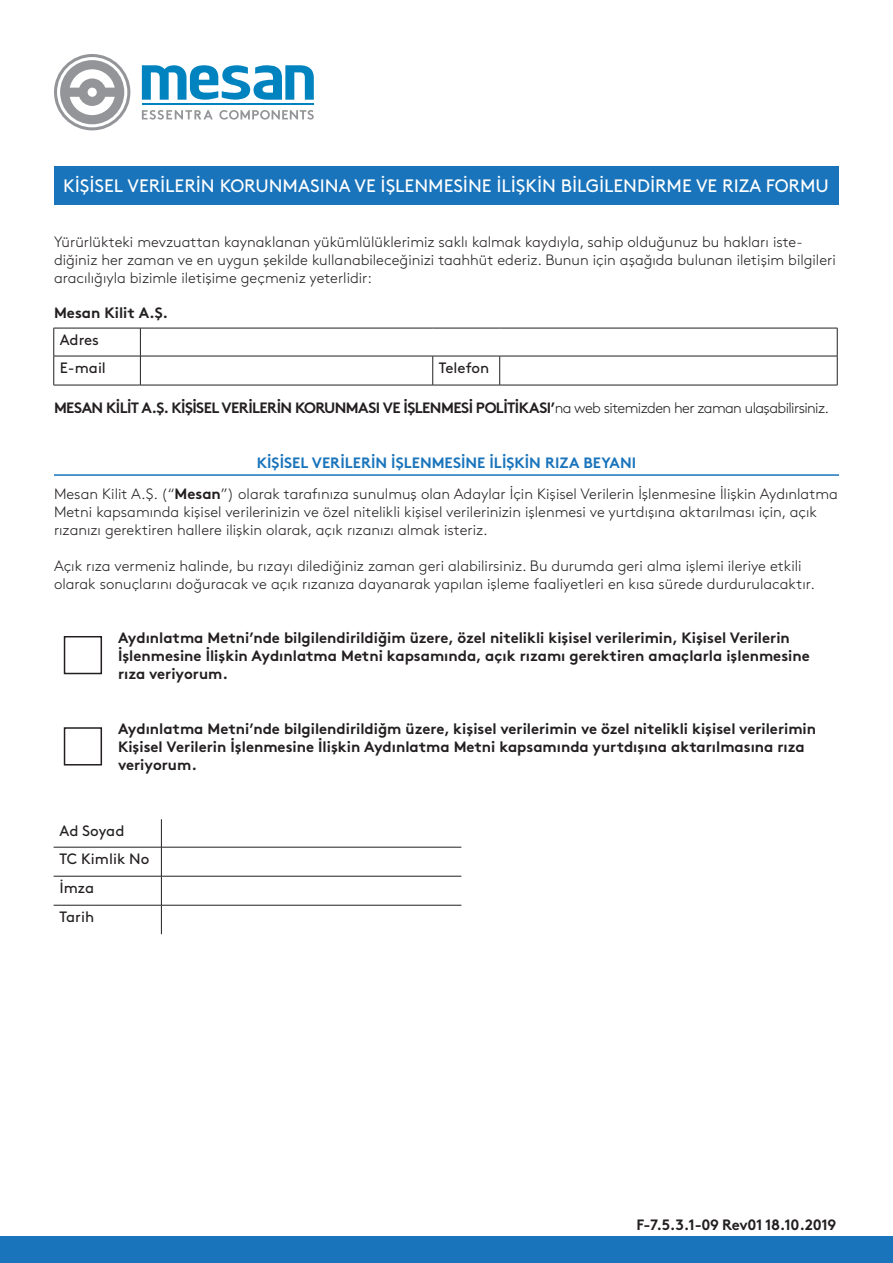
<style>
.page{position:relative;width:893px;height:1263px;background:#fff}
.page>*{position:absolute;margin:0;border:0;box-sizing:border-box;transform-origin:0 0}
.t1{font:18px "Brown Pro";color:#fff}
.t2{font:300 15px/18px "Brown Pro";color:#231f20}
.t3{font:700 15px/18px "Brown Pro";color:#231f20}
.t4{font:700 15px "Brown Pro";letter-spacing:-.04em;color:#231f20}
.t5{font:700 15px "Brown Pro";color:#1974bb}
.t6{font:15px "Brown Pro";color:#231f20}
.t7{font:700 15px "Brown Pro";letter-spacing:-.025em;color:#231f20}
.s1{font-weight:300}
.s2{font-weight:700}
</style>
<div class="page">
<hr style="left:142px;top:104px;width:172px;height:1px;background:#0083bf">
<svg style="left:54px;top:54px;width:76px;height:76px"></svg>
<svg style="left:142px;top:65px;width:172px;height:35px"></svg>
<svg style="left:219px;top:110px;width:95px;height:10px"></svg>
<svg style="left:142px;top:110px;width:71px;height:10px"></svg>
<div style="left:54px;top:167px;width:785px;height:38px;background:#1974bb"></div>
<div style="left:0;top:1236px;width:893px;height:27px;background:#1974bb"></div>
<hr style="left:54px;top:474px;width:785px;height:2px;background:#1974bb">
<hr style="left:54px;top:328px;width:86px;height:1px;background:#231f20">
<hr style="left:140px;top:328px;width:293px;height:1px;background:#231f20">
<hr style="left:433px;top:328px;width:67px;height:1px;background:#231f20">
<hr style="left:500px;top:328px;width:337px;height:1px;background:#231f20">
<hr style="left:54px;top:356px;width:86px;height:1px;background:#231f20">
<svg style="left:54px;top:328px;width:1px;height:57px"></svg>
<hr style="left:140px;top:356px;width:293px;height:1px;background:#231f20">
<svg style="left:140px;top:328px;width:1px;height:57px"></svg>
<hr style="left:433px;top:356px;width:67px;height:1px;background:#231f20">
<svg style="left:432px;top:356px;width:1px;height:29px"></svg>
<hr style="left:500px;top:356px;width:337px;height:1px;background:#231f20">
<svg style="left:499px;top:356px;width:1px;height:29px"></svg>
<svg style="left:837px;top:328px;width:1px;height:57px"></svg>
<hr style="left:54px;top:385px;width:86px;height:1px;background:#231f20">
<hr style="left:140px;top:385px;width:293px;height:1px;background:#231f20">
<hr style="left:433px;top:385px;width:67px;height:1px;background:#231f20">
<hr style="left:500px;top:385px;width:337px;height:1px;background:#231f20">
<hr style="left:54px;top:847px;width:107px;height:1px;background:#231f20">
<hr style="left:161px;top:847px;width:300px;height:1px;background:#231f20">
<hr style="left:54px;top:876px;width:107px;height:1px;background:#231f20">
<hr style="left:161px;top:876px;width:300px;height:1px;background:#231f20">
<hr style="left:54px;top:905px;width:107px;height:1px;background:#231f20">
<hr style="left:161px;top:905px;width:300px;height:1px;background:#231f20">
<svg style="left:161px;top:819px;width:1px;height:115px"></svg>
<div style="left:64px;top:636px;width:38px;height:38px;border:2px solid #231f20"></div>
<div style="left:64px;top:727px;width:38px;height:38px;border:2px solid #231f20"></div>
<p class="t1" style="left:63px;top:172px;width:767px">KİŞİSEL VERİLERİN KORUNMASINA VE İŞLENMESİNE İLİŞKİN BİLGİLENDİRME VE RIZA FORMU</p>
<p class="t2" style="left:54px;top:232px;width:783px">Yürürlükteki mevzuattan kaynaklanan yükümlülüklerimiz saklı kalmak kaydıyla, sahip olduğunuz bu hakları iste&shy;diğiniz her zaman ve en uygun şekilde kullanabileceğinizi taahhüt ederiz. Bunun için aşağıda bulunan iletişim bilgileri aracılığıyla bizimle iletişime geçmeniz yeterlidir:</p>
<p class="t3" style="left:54px;top:303px;width:116px">Mesan Kilit A.Ş.</p>
<p class="t6" style="left:60px;top:329px;width:41px">Adres</p>
<p class="t6" style="left:60px;top:357px;width:48px">E-mail</p>
<p class="t6" style="left:439px;top:357px;width:52px">Telefon</p>
<p class="t4" style="left:54px;top:395px;width:777px">MESAN KİLİT A.Ş. KİŞİSEL VERİLERİN KORUNMASI VE İŞLENMESİ POLİTİKASI’<span class="s1">na web sitemizden her zaman ulaşabilirsiniz.</span></p>
<p class="t5" style="left:257px;top:451px;width:381px">KİŞİSEL VERİLERİN İŞLENMESİNE İLİŞKİN RIZA BEYANI</p>
<p class="t2" style="left:54px;top:484px;width:785px">Mesan Kilit A.Ş. (“<span class="s2">Mesan</span>”) olarak tarafınıza sunulmuş olan Adaylar İçin Kişisel Verilerin İşlenmesine İlişkin Aydınlatma<br>Metni kapsamında kişisel verilerinizin ve özel nitelikli kişisel verilerinizin işlenmesi ve yurtdışına aktarılması için, açık rızanızı gerektiren hallere ilişkin olarak, açık rızanızı almak isteriz.</p>
<p class="t2" style="left:54px;top:556px;width:763px">Açık rıza vermeniz halinde, bu rızayı dilediğiniz zaman geri alabilirsiniz. Bu durumda geri alma işlemi ileriye etkili olarak sonuçlarını doğuracak ve açık rızanıza dayanarak yapılan işleme faaliyetleri en kısa sürede durdurulacaktır.</p>
<p class="t3" style="left:118px;top:627px;width:693px">Aydınlatma Metni’nde bilgilendirildiğim üzere, özel nitelikli kişisel verilerimin, Kişisel Verilerin<br>İşlenmesine İlişkin Aydınlatma Metni kapsamında, açık rızamı gerektiren amaçlarla işlenmesine rıza veriyorum.</p>
<p class="t3" style="left:118px;top:718px;width:700px">Aydınlatma Metni’nde bilgilendirildiğm üzere, kişisel verilerimin ve özel nitelikli kişisel verilerimin<br>Kişisel Verilerin İşlenmesine İlişkin Aydınlatma Metni kapsamında yurtdışına aktarılmasına rıza veriyorum.</p>
<p class="t6" style="left:60px;top:820px;width:66px">Ad Soyad</p>
<p class="t6" style="left:60px;top:848px;width:91px">TC Kimlik No</p>
<p class="t6" style="left:60px;top:877px;width:36px">İmza</p>
<p class="t6" style="left:60px;top:906px;width:36px">Tarih</p>
<p class="t7" style="left:636px;top:1212px;width:201px">F-7.5.3.1-09 Rev01 18.10.2019</p>
</div>
